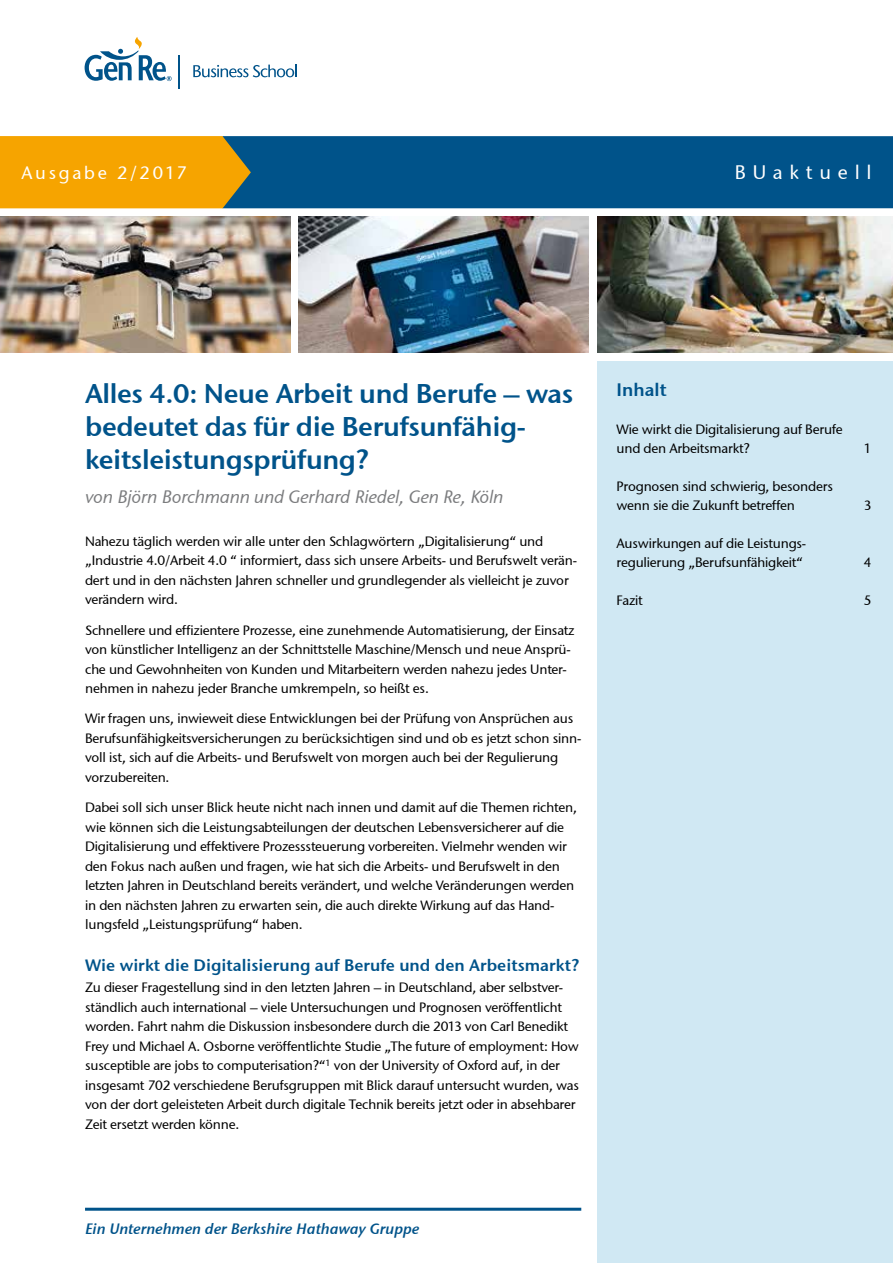
<style>
.page{position:relative;width:893px;height:1263px;background:#fff}
.page>*{position:absolute;margin:0;border:0;box-sizing:border-box;transform-origin:0 0}
.t1{font:600 27px/33px "Stone Sans GC Re";letter-spacing:-.015em;color:#00538a}
.t2{font:19.5px "Stone Sans GC Re";letter-spacing:.35em;color:#fff}
.t3{font:italic 18px "Stone Sans GC Re";letter-spacing:-.01em;color:#7b7c7e}
.t4{font:18px "Stone Sans GC Re";letter-spacing:.15em;color:#fff}
.t5{font:600 18px "Stone Sans GC Re";color:#00538a}
.t6{font:600 16.5px "Stone Sans GC Re";color:#00538a}
.t7{font:italic 600 15px "Stone Sans GC Re";color:#00538a}
.t8{font:13.5px/19.5px "Stone Sans GC Re";letter-spacing:-.015em;color:#000}
</style>
<div class="page">
<div style="left:222px;top:136px;width:671px;height:72px;background:#00538a"></div>
<svg style="left:0;top:136px;width:251px;height:72px;background:#e89f08"></svg>
<div style="left:597px;top:361px;width:296px;height:902px;background:#d0e8f3"></div>
<hr style="left:85px;top:1208px;width:496px;height:3px;background:#00538a">
<hr style="left:178px;top:55px;width:2px;height:34px;background:#00538a">
<svg style="left:85px;top:37px;width:87px;height:44px"></svg>
<svg style="left:193px;top:65px;width:104px;height:12px"></svg>
<img style="left:597px;top:217px;width:296px;height:136px">
<img style="left:299px;top:217px;width:290px;height:136px">
<img style="left:0;top:217px;width:290px;height:136px">
<h3 class="t4" style="left:22px;top:162px;width:167px">Ausgabe 2/2017</h3>
<h2 class="t2" style="left:735px;top:161px;width:139px">BUaktuell</h2>
<h1 class="t1" style="left:85px;top:376px;width:490px">Alles 4.0: Neue Arbeit und Berufe – was bedeutet das für die Berufsunfähig&shy;keitsleistungsprüfung?</h1>
<h3 class="t3" style="left:85px;top:486px;width:420px">von Björn Borchmann und Gerhard Riedel, Gen Re, Köln</h3>
<p class="t8" style="left:85px;top:531px;width:494px">Nahezu täglich werden wir alle unter den Schlagwörtern „Digitalisierung“ und „Industrie 4.0/Arbeit 4.0 “ informiert, dass sich unsere Arbeits- und Berufswelt verän&shy;dert und in den nächsten Jahren schneller und grundlegender als vielleicht je zuvor verändern wird.</p>
<p class="t8" style="left:85px;top:620px;width:491px">Schnellere und effizientere Prozesse, eine zunehmende Automatisierung, der Einsatz von künstlicher Intelligenz an der Schnittstelle Maschine/Mensch und neue Ansprü&shy;che und Gewohnheiten von Kunden und Mitarbeitern werden nahezu jedes Unter&shy;nehmen in nahezu jeder Branche umkrempeln, so heißt es.</p>
<p class="t8" style="left:85px;top:709px;width:498px">Wir fragen uns, inwieweit diese Entwicklungen bei der Prüfung von Ansprüchen aus Berufsunfähigkeitsversicherungen zu berücksichtigen sind und ob es jetzt schon sinn&shy;voll ist, sich auf die Arbeits- und Berufswelt von morgen auch bei der Regulierung vorzubereiten.</p>
<p class="t8" style="left:85px;top:798px;width:493px">Dabei soll sich unser Blick heute nicht nach innen und damit auf die Themen richten, wie können sich die Leistungsabteilungen der deutschen Lebensversicherer auf die Digitalisierung und effektivere Prozesssteuerung vorbereiten. Vielmehr wenden wir den Fokus nach außen und fragen, wie hat sich die Arbeits- und Berufswelt in den letzten Jahren in Deutschland bereits verändert, und welche Veränderungen werden in den nächsten Jahren zu erwarten sein, die auch direkte Wirkung auf das Hand&shy;lungsfeld „Leistungsprüfung“ haben.</p>
<p class="t6" style="left:85px;top:955px;width:496px">Wie wirkt die Digitalisierung auf Berufe und den Arbeitsmarkt?</p>
<p class="t8" style="left:85px;top:978px;width:495px">Zu dieser Fragestellung sind in den letzten Jahren – in Deutschland, aber selbstver&shy;ständlich auch international – viele Untersuchungen und Prognosen veröffentlicht worden. Fahrt nahm die Diskussion insbesondere durch die 2013 von Carl Benedikt Frey und Michael A. Osborne veröffentlichte Studie „The future of employment: How susceptible are jobs to computerisation?“<sup>1</sup> von der University of Oxford auf, in der insgesamt 702 verschiedene Berufsgruppen mit Blick darauf untersucht wurden, was von der dort geleisteten Arbeit durch digitale Technik bereits jetzt oder in absehbarer Zeit ersetzt werden könne.</p>
<h3 class="t5" style="left:617px;top:379px;width:52px">Inhalt</h3>
<p class="t8" style="left:617px;top:419px;width:227px">Wie wirkt die Digitalisierung auf Berufe und den Arbeitsmarkt?</p>
<p class="t8" style="left:617px;top:476px;width:218px">Prognosen sind schwierig, besonders wenn sie die Zukunft betreffen</p>
<p class="t8" style="left:617px;top:533px;width:191px">Auswirkungen auf die Leistungs&shy;regulierung „Berufsunfähigkeit“</p>
<p class="t8" style="left:864px;top:438px;width:9px">1</p>
<p class="t8" style="left:864px;top:495px;width:9px">3</p>
<p class="t8" style="left:864px;top:552px;width:9px">4</p>
<p class="t8" style="left:617px;top:590px;width:28px">Fazit</p>
<p class="t8" style="left:864px;top:590px;width:9px">5</p>
<p class="t7" style="left:85px;top:1219px;width:336px">Ein Unternehmen der Berkshire Hathaway Gruppe</p>
</div>
